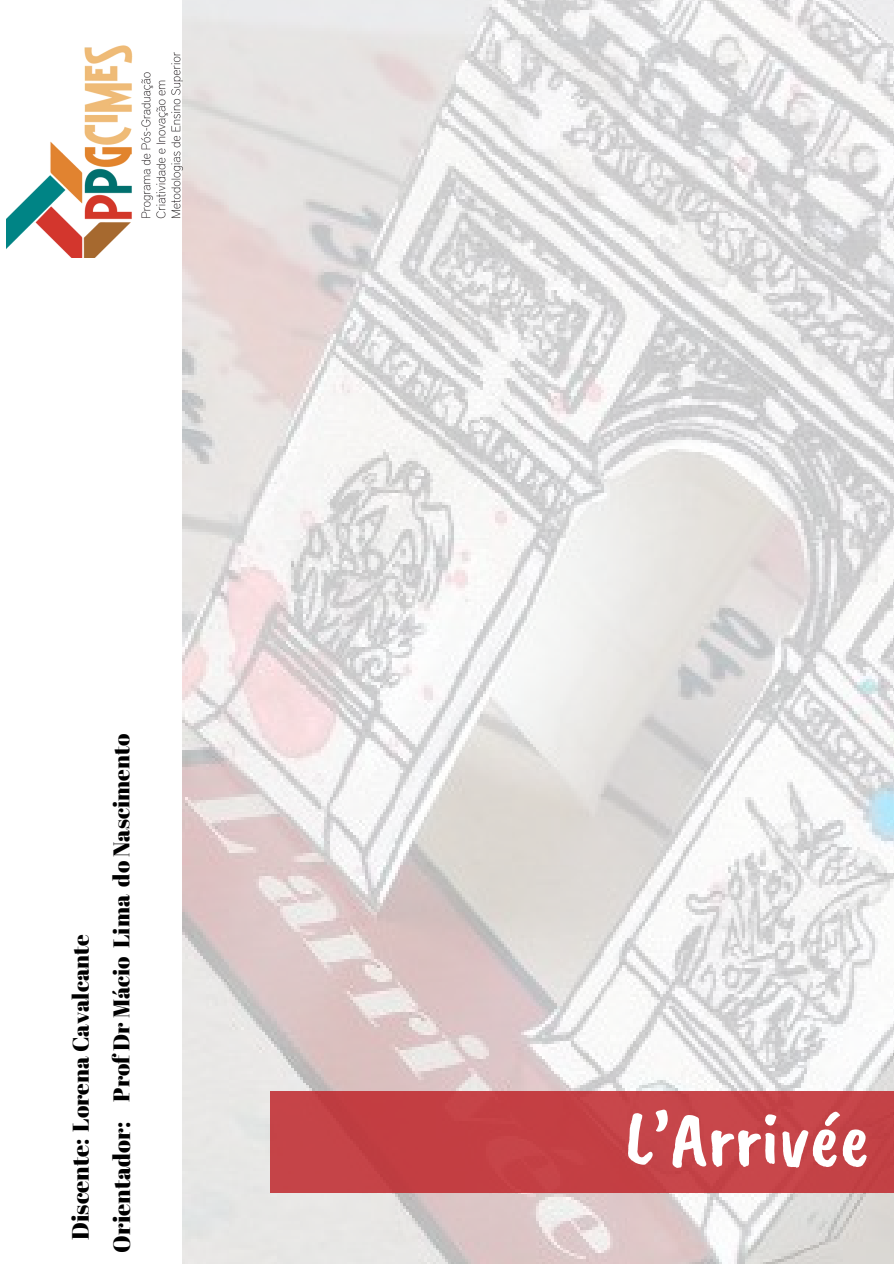
<style>
.page{position:relative;width:894px;height:1264px;background:#fff}
.page>*{position:absolute;margin:0;border:0;box-sizing:border-box;transform-origin:0 0}
.t1{font:78.75px "Caveat Brush";color:#fff}
.t2{font:23.7px "Abril Fatface";color:#000}
.t3{font:22.65px "Abril Fatface";color:#000}
.s1{font-size:23.7px}
</style>
<div class="page">
<img style="left:183px;top:0;width:710px;height:1263px">
<div style="left:270px;top:1091px;width:623px;height:101px;background:#c44246"></div>
<img style="left:6px;top:45px;width:177px;height:212px">
<p class="t3" style="left:65px;top:1240px;width:307px;rotate:-90deg"><span class="s1">Discente:</span> Lorena Cavalcante</p>
<p class="t3" style="left:105px;top:1101px;width:369px;rotate:-90deg">ProfDr Mácio Lima do Nascimento</p>
<p class="t2" style="left:105px;top:1252px;width:132px;rotate:-90deg">Orientador:</p>
<p class="t1" style="left:624px;top:1088px;width:246px">L’Arrivée</p>
</div>
